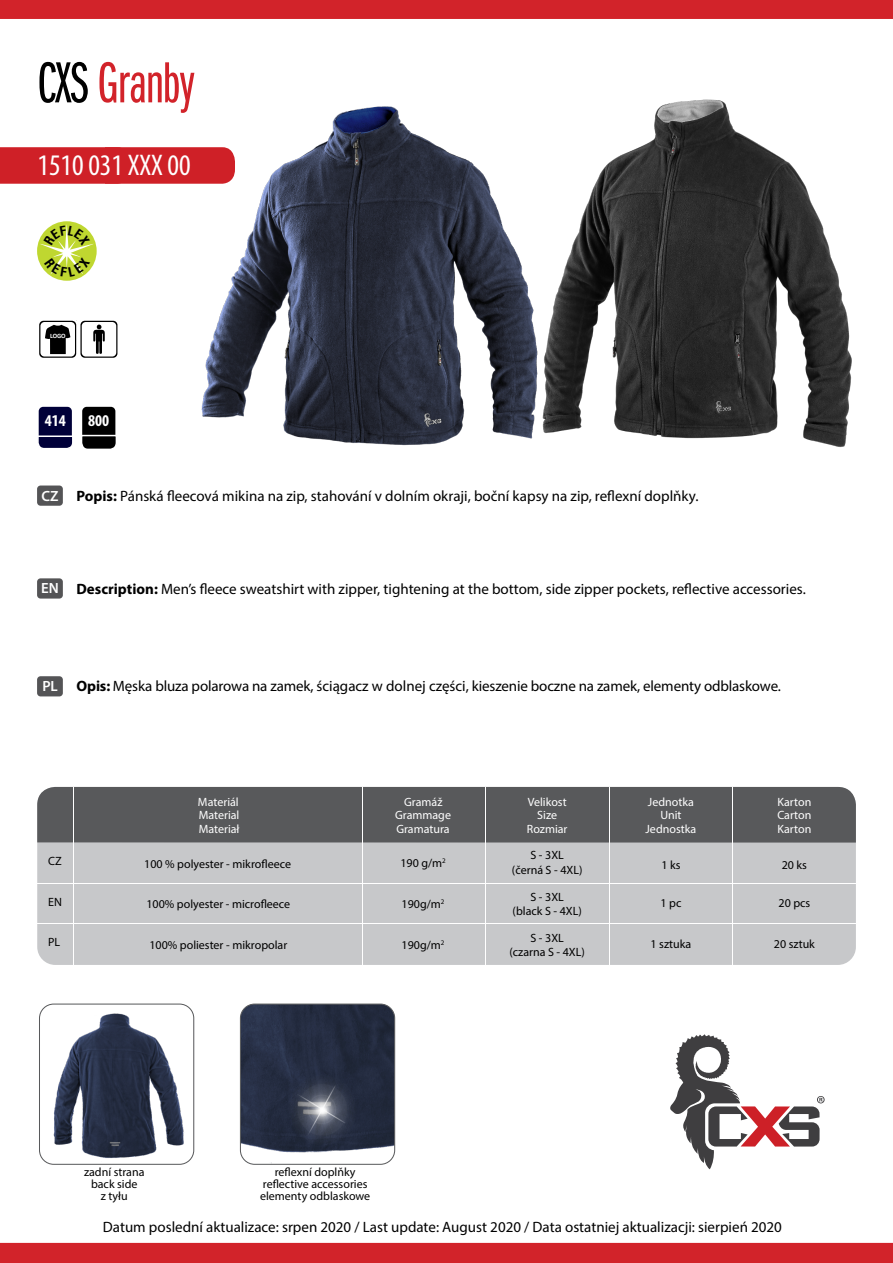
<style>
.page{position:relative;width:893px;height:1263px;background:#fff}
.page>*{position:absolute;margin:0;border:0;box-sizing:border-box;transform-origin:0 0}
.t1{font:60px "Franklin Got Itc DOT Boo Ext Com";letter-spacing:-.01em;color:#d2232a}
.t2{font:condensed 30px "Myriad Pro";color:#fff}
.t3{font:700 condensed 16.5px "Myriad Pro";color:#fff}
.t4{font:15px "Myriad Pro";color:#000}
.t5{font:600 14.85px "Myriad Pro";color:#fff}
.t6{font:12px/12px "Myriad Pro";color:#000;text-align:center}
.t7{font:12px "Myriad Pro";color:#fff}
.t8{font:700 6.6px "Calibri";color:#fff}
.s1{color:#000}
.s2{font-weight:700}
</style>
<div class="page">
<div style="left:0;top:147px;width:200px;height:37px;background:#cf2027"></div>
<img style="left:567px;top:99px;width:285px;height:348px">
<img style="left:200px;top:106px;width:367px;height:340px">
<div style="left:39px;top:407px;width:33px;height:42px;background:#000039;border-radius:4px"></div>
<div style="left:82px;top:407px;width:33px;height:42px;background:#000;border-radius:4px"></div>
<svg style="left:38px;top:435px;width:35px;height:14px"></svg>
<svg style="left:82px;top:434px;width:34px;height:15px"></svg>
<svg style="left:37px;top:221px;width:60px;height:60px"></svg>
<svg style="left:670px;top:1034px;width:155px;height:135px"></svg>
<div style="left:37px;top:485px;width:26px;height:21px;background:#545456;border-radius:3px"></div>
<div style="left:37px;top:578px;width:26px;height:21px;background:#545456;border-radius:3px"></div>
<div style="left:37px;top:676px;width:26px;height:20px;background:#545456;border-radius:3px"></div>
<div style="left:0;top:0;width:893px;height:19px;background:#d2232a"></div>
<div style="left:0;top:1243px;width:893px;height:20px;background:#d2232a"></div>
<svg style="left:39px;top:320px;width:79px;height:38px"></svg>
<img style="left:45px;top:1005px;width:144px;height:159px">
<div style="left:39px;top:1003px;width:155px;height:162px;border:1px solid #58595b;border-radius:14px"></div>
<img style="left:240px;top:1005px;width:155px;height:159px">
<div style="left:240px;top:1003px;width:155px;height:162px;border:1px solid #58595b;border-radius:14px"></div>
<div style="left:37px;top:787px;width:819px;height:178px;background:#c7c8ca;border-radius:18px"></div>
<div style="left:37px;top:787px;width:819px;height:55px;background:#58595b"></div>
<hr style="left:37px;top:923px;width:819px;height:1px;background:#fff">
<hr style="left:37px;top:883px;width:819px;height:1px;background:#fff">
<hr style="left:732px;top:787px;width:1px;height:178px;background:#fff">
<hr style="left:609px;top:787px;width:1px;height:178px;background:#fff">
<hr style="left:485px;top:787px;width:1px;height:178px;background:#fff">
<hr style="left:362px;top:787px;width:1px;height:178px;background:#fff">
<hr style="left:73px;top:787px;width:1px;height:178px;background:#fff">
<img style="left:288px;top:1075px;width:68px;height:69px">
<svg style="left:40px;top:225px;width:53px;height:52px;background:#cbde59"></svg>
<h1 class="t1" style="left:37px;top:51px;width:159px"><span class="s1">CXS</span> Granby</h1>
<h2 class="t2" style="left:38px;top:147px;width:155px">1510 031 XXX 00</h2>
<p class="t8" style="left:50px;top:332px;width:17px">LOGO</p>
<p class="t3" style="left:45px;top:410px;width:23px">414</p>
<p class="t3" style="left:88px;top:410px;width:23px">800</p>
<p class="t5" style="left:42px;top:486px;width:19px">CZ</p>
<p class="t4" style="left:77px;top:486px;width:623px"><span class="s2">Popis:</span> Pánská fleecová mikina na zip, stahování v dolním okraji, boční kapsy na zip, reflexní doplňky.</p>
<p class="t5" style="left:41px;top:579px;width:19px">EN</p>
<p class="t4" style="left:77px;top:579px;width:731px"><span class="s2">Description:</span> Men’s fleece sweatshirt with zipper, tightening at the bottom, side zipper pockets, reflective accessories.</p>
<p class="t5" style="left:42px;top:677px;width:17px">PL</p>
<p class="t4" style="left:77px;top:677px;width:706px"><span class="s2">Opis:</span> Męska bluza polarowa na zamek, ściągacz w dolnej części, kieszenie boczne na zamek, elementy odblaskowe.</p>
<p class="t7" style="left:198px;top:794px;width:42px">Materiál</p>
<p class="t7" style="left:199px;top:808px;width:42px">Material</p>
<p class="t7" style="left:199px;top:822px;width:42px">Materiał</p>
<p class="t7" style="left:404px;top:794px;width:40px">Gramáž</p>
<p class="t7" style="left:396px;top:821px;width:55px">Gramatura</p>
<p class="t7" style="left:395px;top:808px;width:57px">Grammage</p>
<p class="t7" style="left:528px;top:794px;width:40px">Velikost</p>
<p class="t7" style="left:527px;top:821px;width:42px">Rozmiar</p>
<p class="t7" style="left:537px;top:808px;width:21px">Size</p>
<p class="t7" style="left:648px;top:794px;width:48px">Jednotka</p>
<p class="t7" style="left:660px;top:808px;width:23px">Unit</p>
<p class="t7" style="left:645px;top:821px;width:52px">Jednostka</p>
<p class="t7" style="left:777px;top:794px;width:35px">Karton</p>
<p class="t7" style="left:777px;top:808px;width:36px">Carton</p>
<p class="t7" style="left:777px;top:821px;width:35px">Karton</p>
<p class="t6" style="left:48px;top:855px;width:15px">CZ</p>
<p class="t6" style="left:144px;top:857px;width:148px">100 % polyester - mikrofleece</p>
<p class="t6" style="left:400px;top:857px;width:47px">190 g/m<sup>2</sup></p>
<p class="t6" style="left:512px;top:848px;width:72px;line-height:14.4px">S - 3XL<br>(černá S - 4XL)</p>
<p class="t6" style="left:661px;top:859px;width:21px">1 ks</p>
<p class="t6" style="left:782px;top:859px;width:27px">20 ks</p>
<p class="t6" style="left:48px;top:896px;width:15px">EN</p>
<p class="t6" style="left:48px;top:936px;width:14px">PL</p>
<p class="t6" style="left:146px;top:898px;width:145px">100% polyester - microfleece</p>
<p class="t6" style="left:149px;top:938px;width:139px">100% poliester - mikropolar</p>
<p class="t6" style="left:402px;top:898px;width:44px">190g/m<sup>2</sup></p>
<p class="t6" style="left:402px;top:938px;width:44px">190g/m<sup>2</sup></p>
<p class="t6" style="left:513px;top:889px;width:71px;line-height:14.4px">S - 3XL<br>(black S - 4XL)</p>
<p class="t6" style="left:509px;top:930px;width:77px;line-height:14.4px">S - 3XL<br>(czarna S - 4XL)</p>
<p class="t6" style="left:660px;top:897px;width:22px">1 pc</p>
<p class="t6" style="left:651px;top:938px;width:42px">1 sztuka</p>
<p class="t6" style="left:778px;top:897px;width:33px">20 pcs</p>
<p class="t6" style="left:774px;top:938px;width:42px">20 sztuk</p>
<p class="t6" style="left:84px;top:1166px;width:62px">zadní strana back side<br>z tyłu</p>
<p class="t6" style="left:260px;top:1166px;width:112px">reflexní doplňky reflective accessories elementy odblaskowe</p>
<p class="t4" style="left:103px;top:1218px;width:681px">Datum poslední aktualizace: srpen 2020 / Last update: August 2020 / Data ostatniej aktualizacji: sierpień 2020</p>
</div>
